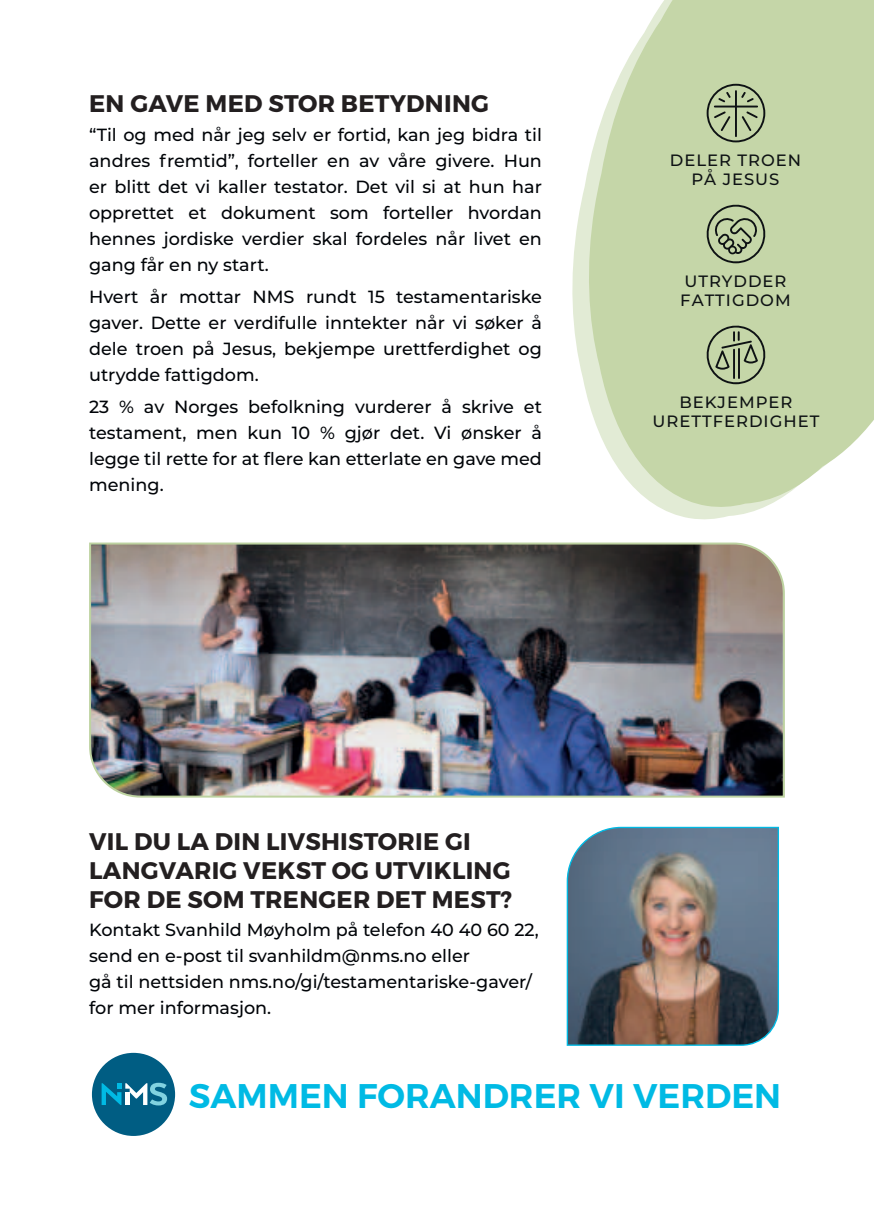
<style>
.page{position:relative;width:874px;height:1225px;background:#fff}
.page>*{position:absolute;margin:0;border:0;box-sizing:border-box;transform-origin:0 0}
.t1{font:600 34.2px "Montserrat";color:#00bae4}
.t2{font:700 24px/28.8px "Montserrat";letter-spacing:.01em;color:#231f20}
.t3{font:500 17.6px/26px "Montserrat";color:#000408;text-align:justify}
.t4{font:500 16.4px/19.6px "Montserrat";letter-spacing:.06em;color:#0e1214;text-align:center}
</style>
<div class="page">
<div style="left:92px;top:1052px;width:83px;height:84px;background:#005d83;border-radius:50%"></div>
<svg style="left:102px;top:1082px;width:65px;height:23px"></svg>
<svg style="left:572px;top:186px;width:190px;height:334px"></svg>
<svg style="left:585px;top:0;width:288px;height:508px;background:#ccdbb2"></svg>
<svg style="left:706px;top:84px;width:59px;height:58px;background:#a1af8b"></svg>
<svg style="left:705px;top:204px;width:60px;height:59px;background:#9fad89"></svg>
<svg style="left:705px;top:322px;width:63px;height:62px;background:#a2b18c"></svg>
<img style="left:566px;top:826px;width:213px;height:220px">
<img style="left:89px;top:542px;width:696px;height:256px">
<h2 class="t2" style="left:89px;top:88px;width:401px">EN GAVE MED STOR BETYDNING</h2>
<p class="t3" style="left:89px;top:123px;width:454px">“Til og med når jeg selv er fortid, kan jeg bidra til andres fremtid”, forteller en av våre givere. Hun er blitt det vi kaller testator. Det vil si at hun har opprettet et dokument som forteller hvordan hennes jordiske verdier skal fordeles når livet en gang får en ny start.</p>
<p class="t3" style="left:89px;top:284px;width:454px">Hvert år mottar NMS rundt 15 testamentariske gaver. Dette er verdifulle inntekter når vi søker å dele troen på Jesus, bekjempe urettferdighet og utrydde fattigdom.</p>
<p class="t3" style="left:89px;top:394px;width:454px">23 % av Norges befolkning vurderer å skrive et testament, men kun 10 % gjør det. Vi ønsker å legge til rette for at flere kan etterlate en gave med mening.</p>
<p class="t4" style="left:669px;top:150px;width:133px">DELER TROEN<br>PÅ JESUS</p>
<p class="t4" style="left:680px;top:271px;width:112px;text-align:left">UTRYDDER<br>FATTIGDOM</p>
<p class="t4" style="left:652px;top:392px;width:168px">BEKJEMPER<br>URETTFERDIGHET</p>
<h2 class="t2" style="left:89px;top:826px;width:424px">VIL DU LA DIN LIVSHISTORIE GI<br>LANGVARIG VEKST OG UTVIKLING<br>FOR DE SOM TRENGER DET MEST?</h2>
<p class="t3" style="left:89px;top:917px;width:451px;text-align:left">Kontakt Svanhild Møyholm på telefon 40 40 60 22, send en e-post til svanhildm@nms.no eller<br>gå til nettsiden nms.no/gi/testamentariske-gaver/ for mer informasjon.</p>
<h1 class="t1" style="left:189px;top:1080px;width:593px">SAMMEN FORANDRER VI VERDEN</h1>
</div>
